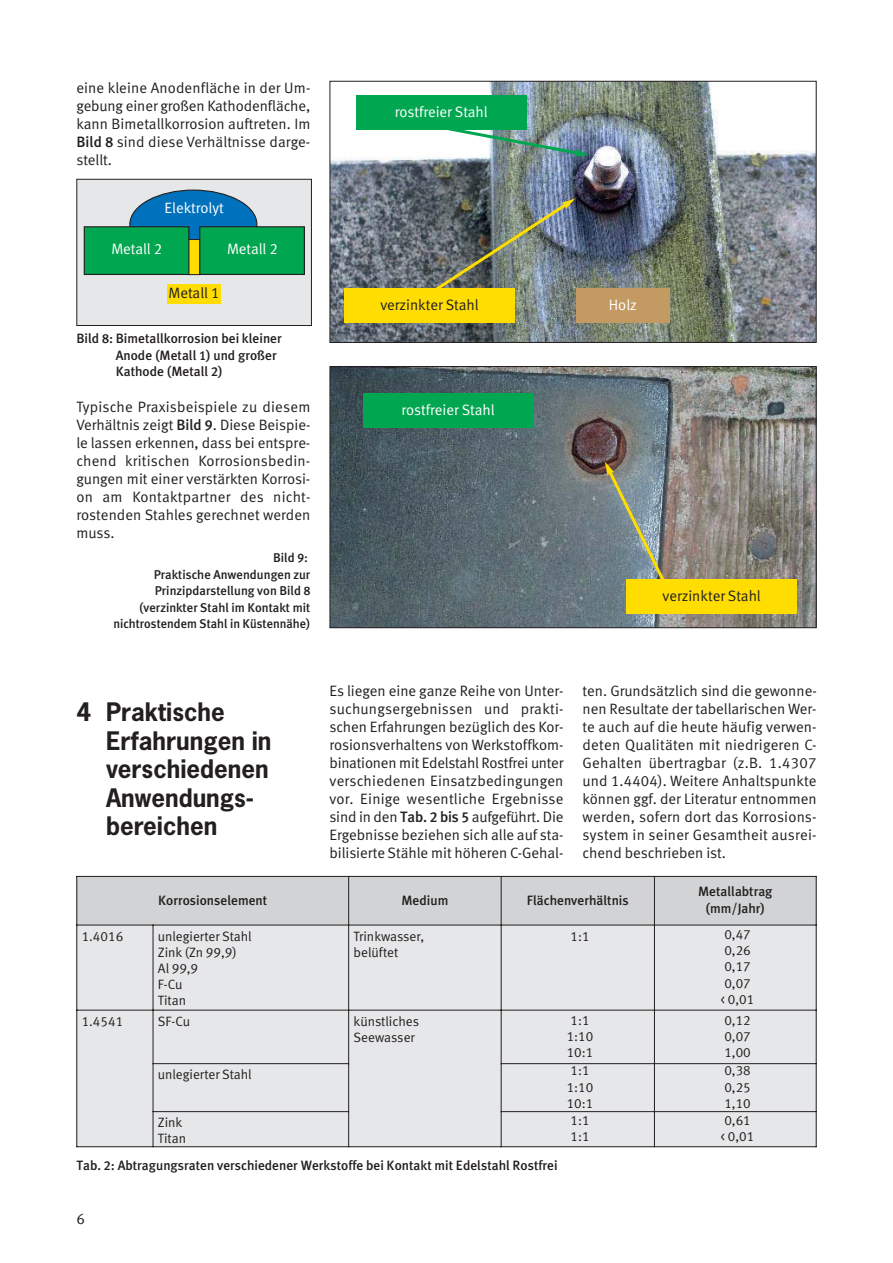
<style>
.page{position:relative;width:893px;height:1263px;background:#fff}
.page>*{position:absolute;margin:0;border:0;box-sizing:border-box;transform-origin:0 0}
.t1{font:700 24px/28.5px "News Gothic";color:#231f20}
.t2{font:15px/18px "Meta Normal LF";color:#231f20;text-align:justify}
.t3{font:15px "Meta Normal LF";color:#fff}
.t4{font:13.5px/16.2px "Meta Normal LF";color:#231f20}
.t5{font:500 13.5px/16.5px "Meta Holz";color:#231f20}
.t6{font:500 12.75px/16.5px "Meta Holz";color:#231f20;text-align:right}
.s1{font-family:"Meta Holz";font-weight:500}
</style>
<div class="page">
<div style="left:77px;top:179px;width:234px;height:147px;background:#e6e7e8"></div>
<div style="left:130px;top:190px;width:127px;height:69px;background:#0071bc;border-radius:50%"></div>
<div style="left:188px;top:240px;width:12px;height:35px;background:#fd0"></div>
<div style="left:188px;top:239px;width:12px;height:36px;border:1px solid #231f20"></div>
<div style="left:84px;top:227px;width:105px;height:47px;background:#00a650"></div>
<div style="left:84px;top:226px;width:105px;height:49px;border:1px solid #231f20"></div>
<div style="left:200px;top:227px;width:104px;height:47px;background:#00a650"></div>
<div style="left:199px;top:226px;width:106px;height:49px;border:1px solid #231f20"></div>
<div style="left:167px;top:284px;width:54px;height:20px;background:#fd0"></div>
<div style="left:76px;top:179px;width:236px;height:147px;border:1px solid #231f20"></div>
<img style="left:331px;top:83px;width:483px;height:258px">
<div style="left:329px;top:81px;width:487px;height:262px;border:1px solid #231f20"></div>
<img style="left:331px;top:368px;width:483px;height:258px">
<div style="left:329px;top:366px;width:487px;height:262px;border:1px solid #231f20"></div>
<div style="left:76px;top:876px;width:272px;height:49px;background:#d1d3d4"></div>
<div style="left:348px;top:876px;width:153px;height:49px;background:#d1d3d4"></div>
<div style="left:501px;top:876px;width:153px;height:49px;background:#d1d3d4"></div>
<div style="left:654px;top:876px;width:162px;height:49px;background:#d1d3d4"></div>
<div style="left:76px;top:925px;width:77px;height:85px;background:#e6e7e8"></div>
<div style="left:153px;top:925px;width:195px;height:85px;background:#e6e7e8"></div>
<div style="left:348px;top:925px;width:153px;height:85px;background:#e6e7e8"></div>
<div style="left:501px;top:925px;width:153px;height:85px;background:#e6e7e8"></div>
<div style="left:654px;top:925px;width:162px;height:85px;background:#e6e7e8"></div>
<div style="left:76px;top:1010px;width:77px;height:137px;background:#e6e7e8"></div>
<div style="left:153px;top:1010px;width:195px;height:54px;background:#e6e7e8"></div>
<div style="left:348px;top:1010px;width:153px;height:137px;background:#e6e7e8"></div>
<div style="left:501px;top:1010px;width:153px;height:54px;background:#e6e7e8"></div>
<div style="left:654px;top:1010px;width:162px;height:54px;background:#e6e7e8"></div>
<div style="left:153px;top:1064px;width:195px;height:48px;background:#e6e7e8"></div>
<div style="left:501px;top:1064px;width:153px;height:48px;background:#e6e7e8"></div>
<div style="left:654px;top:1064px;width:162px;height:48px;background:#e6e7e8"></div>
<div style="left:153px;top:1112px;width:195px;height:35px;background:#e6e7e8"></div>
<div style="left:501px;top:1112px;width:153px;height:35px;background:#e6e7e8"></div>
<div style="left:654px;top:1112px;width:162px;height:35px;background:#e6e7e8"></div>
<hr style="left:76px;top:876px;width:1px;height:271px;background:#231f20">
<hr style="left:153px;top:925px;width:1px;height:222px;background:#231f20">
<hr style="left:348px;top:876px;width:1px;height:271px;background:#231f20">
<hr style="left:500px;top:876px;width:1px;height:271px;background:#231f20">
<hr style="left:654px;top:876px;width:1px;height:271px;background:#231f20">
<hr style="left:815px;top:876px;width:1px;height:271px;background:#231f20">
<hr style="left:76px;top:876px;width:740px;height:1px;background:#231f20">
<hr style="left:76px;top:925px;width:740px;height:1px;background:#231f20">
<hr style="left:76px;top:1010px;width:740px;height:1px;background:#231f20">
<hr style="left:153px;top:1063px;width:196px;height:1px;background:#231f20">
<hr style="left:500px;top:1063px;width:316px;height:1px;background:#231f20">
<hr style="left:153px;top:1111px;width:196px;height:1px;background:#231f20">
<hr style="left:500px;top:1111px;width:316px;height:1px;background:#231f20">
<hr style="left:76px;top:1146px;width:740px;height:1px;background:#231f20">
<div style="left:356px;top:96px;width:170px;height:34px;background:#00a650"></div>
<div style="left:576px;top:288px;width:93px;height:34px;background:#c49a63"></div>
<img style="left:439px;top:124px;width:150px;height:33px">
<img style="left:429px;top:198px;width:146px;height:97px">
<div style="left:344px;top:288px;width:170px;height:34px;background:#fd0"></div>
<div style="left:363px;top:394px;width:170px;height:34px;background:#00a650"></div>
<img style="left:605px;top:462px;width:64px;height:128px">
<div style="left:626px;top:580px;width:170px;height:34px;background:#fd0"></div>
<p class="t2" style="left:76px;top:80px;width:235px">eine kleine Anodenfläche in der Um&shy;gebung einer großen Kathodenfläche, kann Bimetallkorrosion auftreten. Im <span class="s1">Bild 8</span> sind diese Verhältnisse darge&shy;stellt.</p>
<p class="t3" style="left:165px;top:203px;width:61px">Elektrolyt</p>
<p class="t3" style="left:111px;top:243px;width:52px">Metall 2</p>
<p class="t3" style="left:227px;top:243px;width:52px">Metall 2</p>
<p class="t2" style="left:169px;top:285px;width:52px">Metall 1</p>
<p class="t5" style="left:116px;top:331px;width:167px;text-indent:-39px">Bild 8: Bimetallkorrosion bei kleiner<br>Anode (Metall 1) und großer<br>Kathode (Metall 2)</p>
<p class="t2" style="left:76px;top:399px;width:235px">Typische Praxisbeispiele zu diesem Verhältnis zeigt <span class="s1">Bild 9</span>. Diese Beispie&shy;le lassen erkennen, dass bei entspre&shy;chend kritischen Korrosionsbedin&shy;gungen mit einer verstärkten Korrosi&shy;on am Kontaktpartner des nicht&shy;rostenden Stahles gerechnet werden muss.</p>
<p class="t6" style="left:113px;top:551px;width:198px">Bild 9:<br>Praktische Anwendungen zur<br>Prinzipdarstellung von Bild 8 (verzinkter Stahl im Kontakt mit nichtrostendem Stahl in Küstennähe)</p>
<p class="t3" style="left:395px;top:106px;width:94px">rostfreier Stahl</p>
<p class="t2" style="left:380px;top:297px;width:100px">verzinkter Stahl</p>
<p class="t3" style="left:609px;top:299px;width:30px">Holz</p>
<p class="t3" style="left:401px;top:404px;width:94px">rostfreier Stahl</p>
<p class="t2" style="left:662px;top:588px;width:100px">verzinkter Stahl</p>
<h1 class="t1" style="left:106px;top:700px;width:167px;text-indent:-30px">4 Praktische<br>Erfahrungen in verschiedenen<br>Anwendungs&shy;bereichen</h1>
<p class="t2" style="left:329px;top:683px;width:235px">Es liegen eine ganze Reihe von Unter&shy;suchungsergebnissen und prakti&shy;schen Erfahrungen bezüglich des Kor&shy;rosionsverhaltens von Werkstoffkom&shy;binationen mit Edelstahl Rostfrei unter verschiedenen Einsatzbedingungen vor. Einige wesentliche Ergebnisse sind in den <span class="s1">Tab. 2 bis 5</span> aufgeführt. Die Ergebnisse beziehen sich alle auf sta&shy;bilisierte Stähle mit höheren C-Gehal-</p>
<p class="t2" style="left:582px;top:683px;width:235px">ten. Grundsätzlich sind die gewonne&shy;nen Resultate der tabellarischen Wer&shy;te auch auf die heute häufig verwen&shy;deten Qualitäten mit niedrigeren C-Gehalten übertragbar (z.B. 1.4307 und 1.4404). Weitere Anhaltspunkte können ggf. der Literatur entnommen werden, sofern dort das Korrosions&shy;system in seiner Gesamtheit ausrei&shy;chend beschrieben ist.</p>
<p class="t5" style="left:158px;top:892px;width:110px">Korrosionselement</p>
<p class="t5" style="left:401px;top:892px;width:48px">Medium</p>
<p class="t5" style="left:527px;top:892px;width:103px">Flächenverhältnis</p>
<p class="t5" style="left:698px;top:885px;width:76px;text-align:center">Metallabtrag (mm/Jahr)</p>
<p class="t4" style="left:82px;top:929px;width:43px">1.4016</p>
<p class="t4" style="left:158px;top:929px;width:95px">unlegierter Stahl<br>Zink (Zn 99,9)<br>Al 99,9<br>F-Cu<br>Titan</p>
<p class="t4" style="left:353px;top:929px;width:72px">Trinkwasser, belüftet</p>
<p class="t4" style="left:570px;top:929px;width:21px">1:1</p>
<p class="t4" style="left:720px;top:927px;width:35px">0,47<br>0,26<br>0,17<br>0,07 &lt; 0,01</p>
<p class="t4" style="left:82px;top:1014px;width:43px">1.4541</p>
<p class="t4" style="left:158px;top:1014px;width:34px">SF-Cu</p>
<p class="t4" style="left:353px;top:1014px;width:67px">künstliches<br>Seewasser</p>
<p class="t4" style="left:566px;top:1013px;width:28px">1:1<br>1:10<br>10:1</p>
<p class="t4" style="left:724px;top:1013px;width:28px;text-align:justify">0,12<br>0,07<br>1,00</p>
<p class="t4" style="left:158px;top:1067px;width:95px">unlegierter Stahl</p>
<p class="t4" style="left:566px;top:1064px;width:28px">1:1<br>1:10<br>10:1</p>
<p class="t4" style="left:724px;top:1064px;width:28px;text-align:justify">0,38<br>0,25<br>1,10</p>
<p class="t4" style="left:158px;top:1115px;width:30px">Zink<br>Titan</p>
<p class="t4" style="left:570px;top:1113px;width:21px">1:1<br>1:1</p>
<p class="t4" style="left:720px;top:1113px;width:35px">0,61 &lt; 0,01</p>
<p class="t5" style="left:76px;top:1158px;width:483px">Tab. 2: Abtragungsraten verschiedener Werkstoffe bei Kontakt mit Edelstahl Rostfrei</p>
<p class="t2" style="left:76px;top:1211px;width:10px">6</p>
</div>
